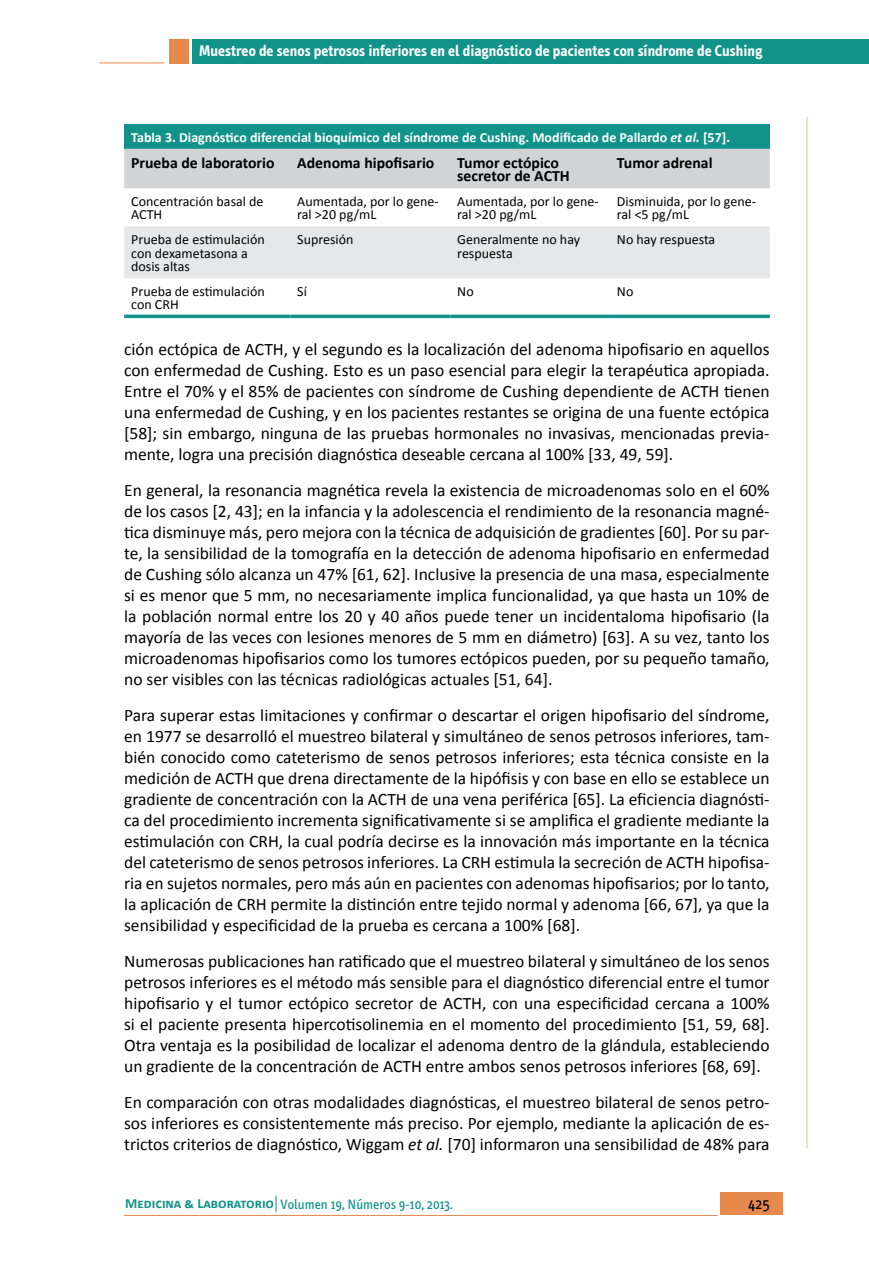
<style>
.page{position:relative;width:869px;height:1265px;background:#fff}
.page>*{position:absolute;margin:0;border:0;box-sizing:border-box;transform-origin:0 0}
.t1{font:17.5px/21px "Calibri";color:#000;text-align:justify}
.t2{font:700 15.75px "Info Text";color:#fff}
.t3{font:700 15.75px/13.7px "Calibri";color:#000}
.t4{font:15.75px "Info Text";color:#000}
.t5{font:14px/13.7px "Calibri";color:#000}
.t6{font:700 14px "Calibri";color:#fff}
.t7{font:14px "Info Text";color:#11938a}
.s1{font-style:italic}
.s2{font-family:"Calibri";font-weight:700}
</style>
<div class="page">
<div style="left:719px;top:1192px;width:62px;height:23px;background:#e6894c"></div>
<hr style="left:124px;top:1215px;width:593px;height:1px;background:#e6894c">
<hr style="left:805px;top:117px;width:2px;height:1031px;background:#f7dac4">
<svg style="left:275px;top:1196px;width:1px;height:16px"></svg>
<div style="left:192px;top:40px;width:676px;height:24px;background:#11938a"></div>
<div style="left:169px;top:40px;width:19px;height:24px;background:#e6894c"></div>
<hr style="left:99px;top:63px;width:65px;height:1px;background:#e6894c">
<div style="left:124px;top:124px;width:645px;height:25px;background:#11938a"></div>
<div style="left:124px;top:149px;width:645px;height:39px;background:#d1d3d4"></div>
<div style="left:124px;top:226px;width:645px;height:52px;background:#e6e7e8"></div>
<hr style="left:124px;top:315px;width:166px;height:3px;background:#11938a">
<hr style="left:290px;top:315px;width:160px;height:3px;background:#11938a">
<hr style="left:450px;top:315px;width:159px;height:3px;background:#11938a">
<hr style="left:609px;top:315px;width:160px;height:3px;background:#11938a">
<p class="t2" style="left:199px;top:41px;width:564px">Muestreo de senos petrosos inferiores en el diagnóstico de pacientes con síndrome de Cushing</p>
<p class="t6" style="left:131px;top:128px;width:600px">Tabla 3. Diagnóstico diferencial bioquímico del síndrome de Cushing. Modificado de Pallardo <span class="s1">et al.</span> [57].</p>
<p class="t3" style="left:131px;top:156px;width:145px">Prueba de laboratorio</p>
<p class="t3" style="left:297px;top:156px;width:138px">Adenoma hipofisario</p>
<p class="t3" style="left:457px;top:156px;width:114px">Tumor ectópico secretor de ACTH</p>
<p class="t3" style="left:616px;top:156px;width:97px">Tumor adrenal</p>
<p class="t5" style="left:131px;top:194px;width:134px">Concentración basal de<br>ACTH</p>
<p class="t5" style="left:297px;top:194px;width:143px">Aumentada, por lo gene&shy;ral &gt;20 pg/mL</p>
<p class="t5" style="left:457px;top:194px;width:143px">Aumentada, por lo gene&shy;ral &gt;20 pg/mL</p>
<p class="t5" style="left:616px;top:194px;width:140px">Disminuida, por lo gene&shy;ral &lt;5 pg/mL</p>
<p class="t5" style="left:131px;top:232px;width:135px">Prueba de estimulación con dexametasona a dosis altas</p>
<p class="t5" style="left:297px;top:232px;width:58px">Supresión</p>
<p class="t5" style="left:457px;top:232px;width:124px">Generalmente no hay respuesta</p>
<p class="t5" style="left:616px;top:232px;width:100px">No hay respuesta</p>
<p class="t5" style="left:131px;top:284px;width:135px">Prueba de estimulación con CRH</p>
<p class="t5" style="left:297px;top:284px;width:11px">Sí</p>
<p class="t5" style="left:457px;top:284px;width:18px">No</p>
<p class="t5" style="left:616px;top:284px;width:18px">No</p>
<p class="t1" style="left:124px;top:339px;width:646px">ción ectópica de ACTH, y el segundo es la localización del adenoma hipofisario en aquellos con enfermedad de Cushing. Esto es un paso esencial para elegir la terapéutica apropiada.<br>Entre el 70% y el 85% de pacientes con síndrome de Cushing dependiente de ACTH tienen una enfermedad de Cushing, y en los pacientes restantes se origina de una fuente ectópica [58]; sin embargo, ninguna de las pruebas hormonales no invasivas, mencionadas previa&shy;mente, logra una precisión diagnóstica deseable cercana al 100% [33, 49, 59].</p>
<p class="t1" style="left:124px;top:480px;width:646px">En general, la resonancia magnética revela la existencia de microadenomas solo en el 60% de los casos [2, 43]; en la infancia y la adolescencia el rendimiento de la resonancia magné&shy;tica disminuye más, pero mejora con la técnica de adquisición de gradientes [60]. Por su par&shy;te, la sensibilidad de la tomografía en la detección de adenoma hipofisario en enfermedad de Cushing sólo alcanza un 47% [61, 62]. Inclusive la presencia de una masa, especialmente si es menor que 5 mm, no necesariamente implica funcionalidad, ya que hasta un 10% de la población normal entre los 20 y 40 años puede tener un incidentaloma hipofisario (la mayoría de las veces con lesiones menores de 5 mm en diámetro) [63]. A su vez, tanto los microadenomas hipofisarios como los tumores ectópicos pueden, por su pequeño tamaño, no ser visibles con las técnicas radiológicas actuales [51, 64].</p>
<p class="t1" style="left:124px;top:705px;width:646px">Para superar estas limitaciones y confirmar o descartar el origen hipofisario del síndrome, en 1977 se desarrolló el muestreo bilateral y simultáneo de senos petrosos inferiores, tam&shy;bién conocido como cateterismo de senos petrosos inferiores; esta técnica consiste en la medición de ACTH que drena directamente de la hipófisis y con base en ello se establece un gradiente de concentración con la ACTH de una vena periférica [65]. La eficiencia diagnósti&shy;ca del procedimiento incrementa significativamente si se amplifica el gradiente mediante la estimulación con CRH, la cual podría decirse es la innovación más importante en la técnica del cateterismo de senos petrosos inferiores. La CRH estimula la secreción de ACTH hipofisa&shy;ria en sujetos normales, pero más aún en pacientes con adenomas hipofisarios; por lo tanto, la aplicación de CRH permite la distinción entre tejido normal y adenoma [66, 67], ya que la sensibilidad y especificidad de la prueba es cercana a 100% [68].</p>
<p class="t1" style="left:124px;top:950px;width:646px">Numerosas publicaciones han ratificado que el muestreo bilateral y simultáneo de los senos petrosos inferiores es el método más sensible para el diagnóstico diferencial entre el tumor hipofisario y el tumor ectópico secretor de ACTH, con una especificidad cercana a 100% si el paciente presenta hipercotisolinemia en el momento del procedimiento [51, 59, 68].<br>Otra ventaja es la posibilidad de localizar el adenoma dentro de la glándula, estableciendo un gradiente de la concentración de ACTH entre ambos senos petrosos inferiores [68, 69].</p>
<p class="t1" style="left:124px;top:1091px;width:646px">En comparación con otras modalidades diagnósticas, el muestreo bilateral de senos petro&shy;sos inferiores es consistentemente más preciso. Por ejemplo, mediante la aplicación de es&shy;trictos criterios de diagnóstico, Wiggam <span class="s1">et al.</span> [70] informaron una sensibilidad de 48% para</p>
<p class="t7" style="left:125px;top:1196px;width:329px"><span class="s2">Medicina &amp; Laboratorio</span> Volumen 19, Números 9-10, 2013.</p>
<p class="t4" style="left:747px;top:1195px;width:23px">425</p>
</div>
